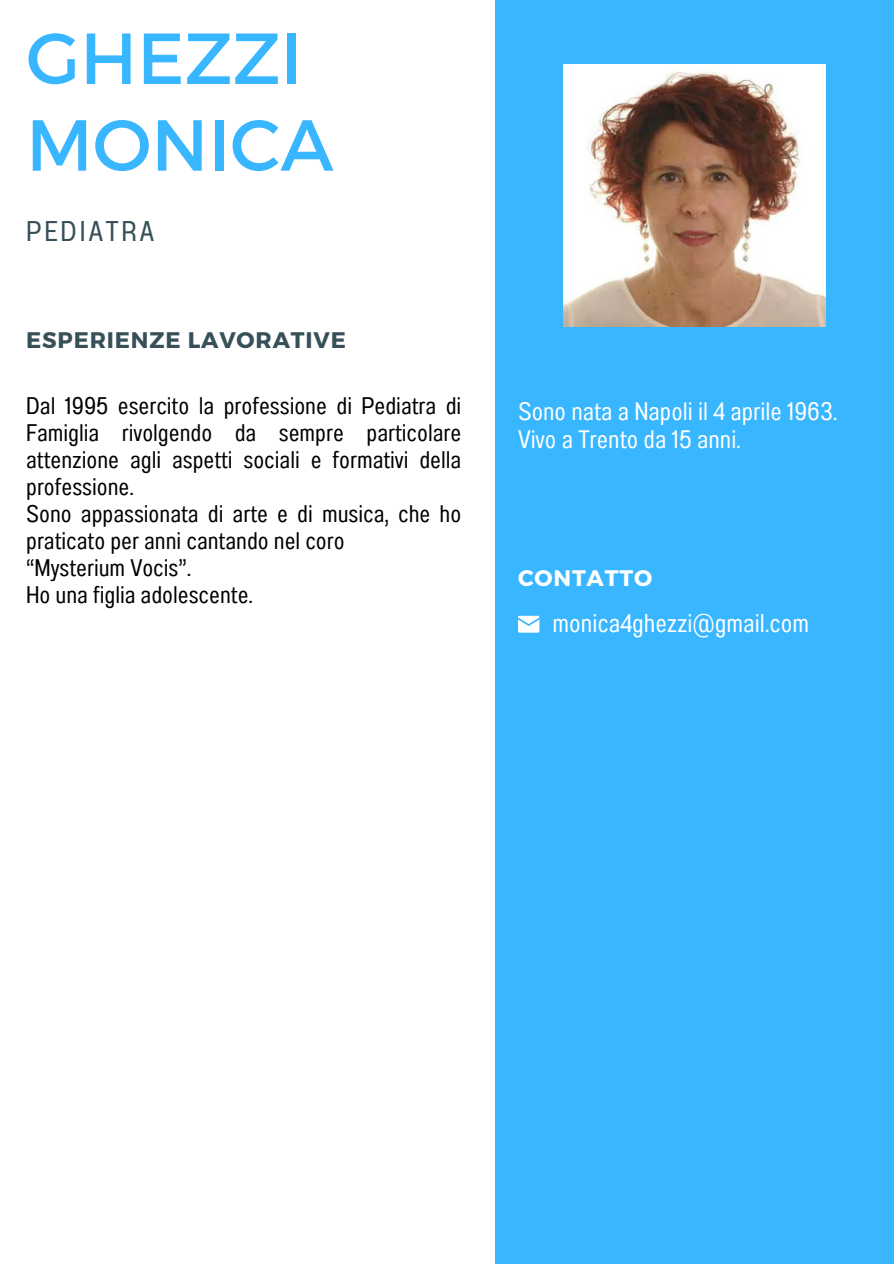
<style>
.page{position:relative;width:894px;height:1264px;background:#fff}
.page>*{position:absolute;margin:0;border:0;box-sizing:border-box;transform-origin:0 0}
.t1{font:72px/86.7px "Montserrat";color:#38b6ff}
.t2{font:28.5px "Anantason Wd 62";letter-spacing:.105em;color:#374f59}
.t3{font:25.65px "Anantason Wd 62";color:#fff}
.t4{font:25.2px "Anantason Wd 62";color:#fff}
.t5{font:24px/27px "Anantason Wd 62";color:#000;text-align:justify}
.t6{font:700 22.5px "Montserrat";letter-spacing:.04em;color:#374f59}
.t7{font:700 22.5px "Montserrat";letter-spacing:.04em;color:#fff}
</style>
<div class="page">
<div style="left:495px;top:0;width:398px;height:1263px;background:#38b6ff"></div>
<svg style="left:518px;top:615px;width:21px;height:17px"></svg>
<img style="left:563px;top:65px;width:262px;height:261px">
<p class="t1" style="left:26px;top:11px;width:309px">GHEZZI<br>MONICA</p>
<p class="t2" style="left:26px;top:215px;width:129px">PEDIATRA</p>
<p class="t6" style="left:26px;top:325px;width:321px">ESPERIENZE LAVORATIVE</p>
<p class="t5" style="left:26px;top:392px;width:436px">Dal 1995 esercito la professione di Pediatra di Famiglia rivolgendo da sempre particolare attenzione agli aspetti sociali e formativi della professione.</p>
<p class="t5" style="left:26px;top:500px;width:436px">Sono appassionata di arte e di musica, che ho praticato per anni cantando nel coro</p>
<p class="t5" style="left:26px;top:554px;width:166px">“Mysterium Vocis”.</p>
<p class="t5" style="left:26px;top:581px;width:228px">Ho una figlia adolescente.</p>
<p class="t4" style="left:518px;top:396px;width:321px">Sono nata a Napoli il 4 aprile 1963.</p>
<p class="t4" style="left:518px;top:424px;width:224px">Vivo a Trento da 15 anni.</p>
<p class="t7" style="left:518px;top:563px;width:136px">CONTATTO</p>
<p class="t3" style="left:552px;top:607px;width:258px">monica4ghezzi@gmail.com</p>
</div>
